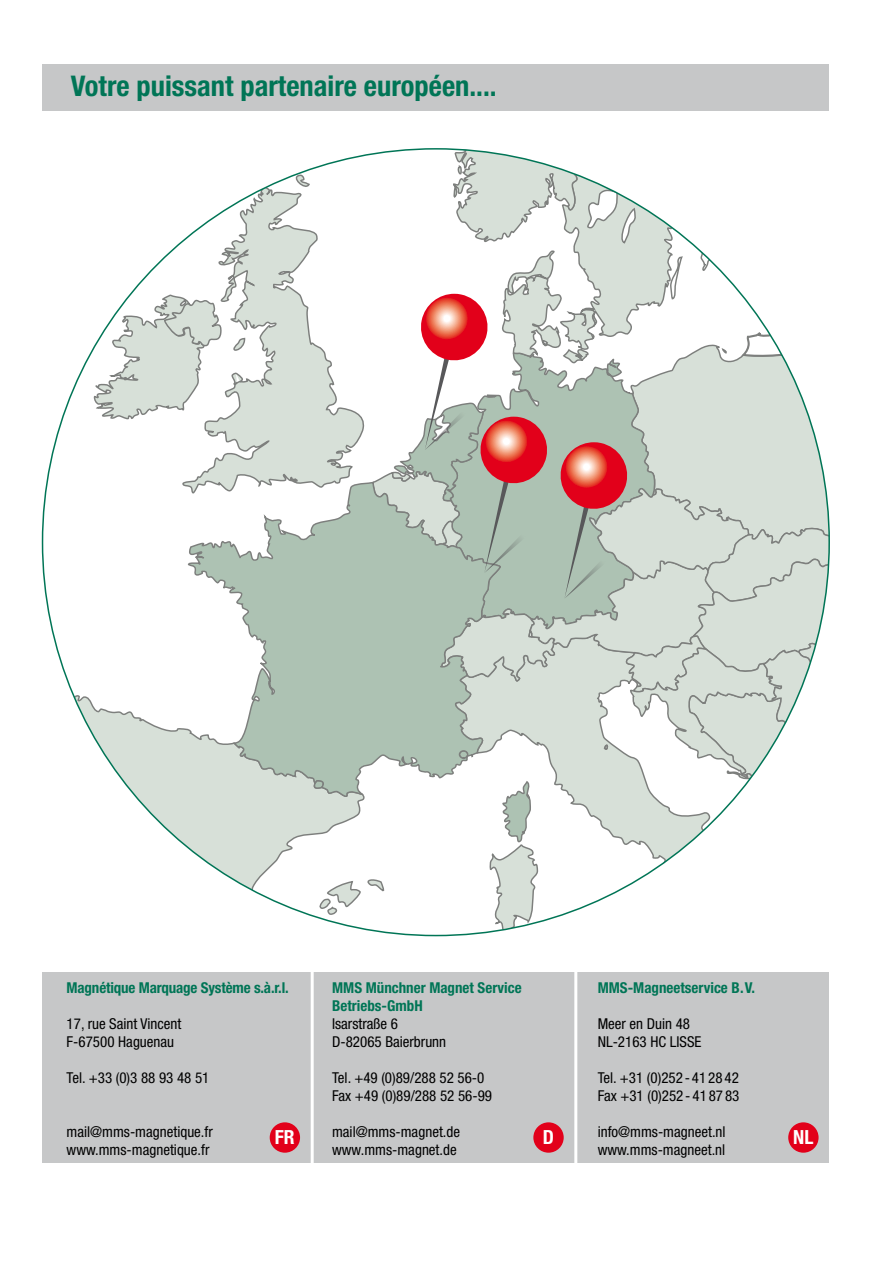
<style>
.page{position:relative;width:893px;height:1263px;background:#fff}
.page>*{position:absolute;margin:0;border:0;box-sizing:border-box;transform-origin:0 0}
.t1{font:700 condensed 28.5px "Helvetica Neue LT Pro";color:#007556}
.t2{font:700 condensed 19.5px "Helvetica Neue LT Std";color:#fff}
.t3{font:condensed 15px/18px "Helvetica Neue LT Std";color:#000}
.t4{font:700 condensed 15px/18px "Helvetica Neue LT Std";color:#007556}
</style>
<div class="page">
<div style="left:43px;top:972px;width:786px;height:190px;background:#c6c7c8"></div>
<hr style="left:311px;top:961px;width:3px;height:227px;background:#fff">
<hr style="left:574px;top:961px;width:3px;height:227px;background:#fff">
<div style="left:43px;top:64px;width:786px;height:47px;background:#c6c7c8"></div>
<svg style="left:72px;top:695px;width:299px;height:236px"></svg>
<svg style="left:93px;top:294px;width:71px;height:126px"></svg>
<svg style="left:164px;top:192px;width:201px;height:295px"></svg>
<svg style="left:185px;top:481px;width:186px;height:363px"></svg>
<svg style="left:254px;top:153px;width:117px;height:214px"></svg>
<svg style="left:371px;top:149px;width:458px;height:786px"></svg>
<div style="left:533px;top:1122px;width:31px;height:31px;background:#e2001a;border-radius:50%"></div>
<div style="left:270px;top:1122px;width:30px;height:31px;background:#e2001a;border-radius:50%"></div>
<div style="left:788px;top:1122px;width:31px;height:31px;background:#e2001a;border-radius:50%"></div>
<h1 class="t1" style="left:71px;top:68px;width:427px">Votre puissant partenaire européen....</h1>
<p class="t4" style="left:67px;top:978px;width:224px">Magnétique Marquage Système s.à.r.l.</p>
<p class="t3" style="left:67px;top:1014px;width:116px">17, rue Saint Vincent<br>F-67500 Haguenau</p>
<p class="t3" style="left:67px;top:1068px;width:144px">Tel. +33 (0)3 88 93 48 51</p>
<p class="t4" style="left:332px;top:978px;width:191px">MMS Münchner Magnet Service<br>Betriebs-GmbH</p>
<p class="t3" style="left:332px;top:1014px;width:116px">Isarstraße 6<br>D-82065 Baierbrunn</p>
<p class="t3" style="left:332px;top:1068px;width:161px">Tel. +49 (0)89/288 52 56-0<br>Fax +49 (0)89/288 52 56-99</p>
<p class="t3" style="left:332px;top:1122px;width:129px">mail@mms-magnet.de www.mms-magnet.de</p>
<p class="t4" style="left:598px;top:978px;width:159px">MMS-Magneetservice B.V.</p>
<p class="t3" style="left:598px;top:1014px;width:105px">Meer en Duin 48<br>NL-2163 HC LISSE</p>
<p class="t3" style="left:598px;top:1068px;width:143px">Tel. +31 (0)252 - 41 28 42<br>Fax +31 (0)252 - 41 87 83</p>
<p class="t3" style="left:598px;top:1122px;width:129px">info@mms-magneet.nl www.mms-magneet.nl</p>
<p class="t3" style="left:67px;top:1122px;width:148px">mail@mms-magnetique.fr www.mms-magnetique.fr</p>
<h2 class="t2" style="left:275px;top:1126px;width:21px">FR</h2>
<h2 class="t2" style="left:543px;top:1126px;width:13px">D</h2>
<h2 class="t2" style="left:793px;top:1126px;width:22px">NL</h2>
</div>
